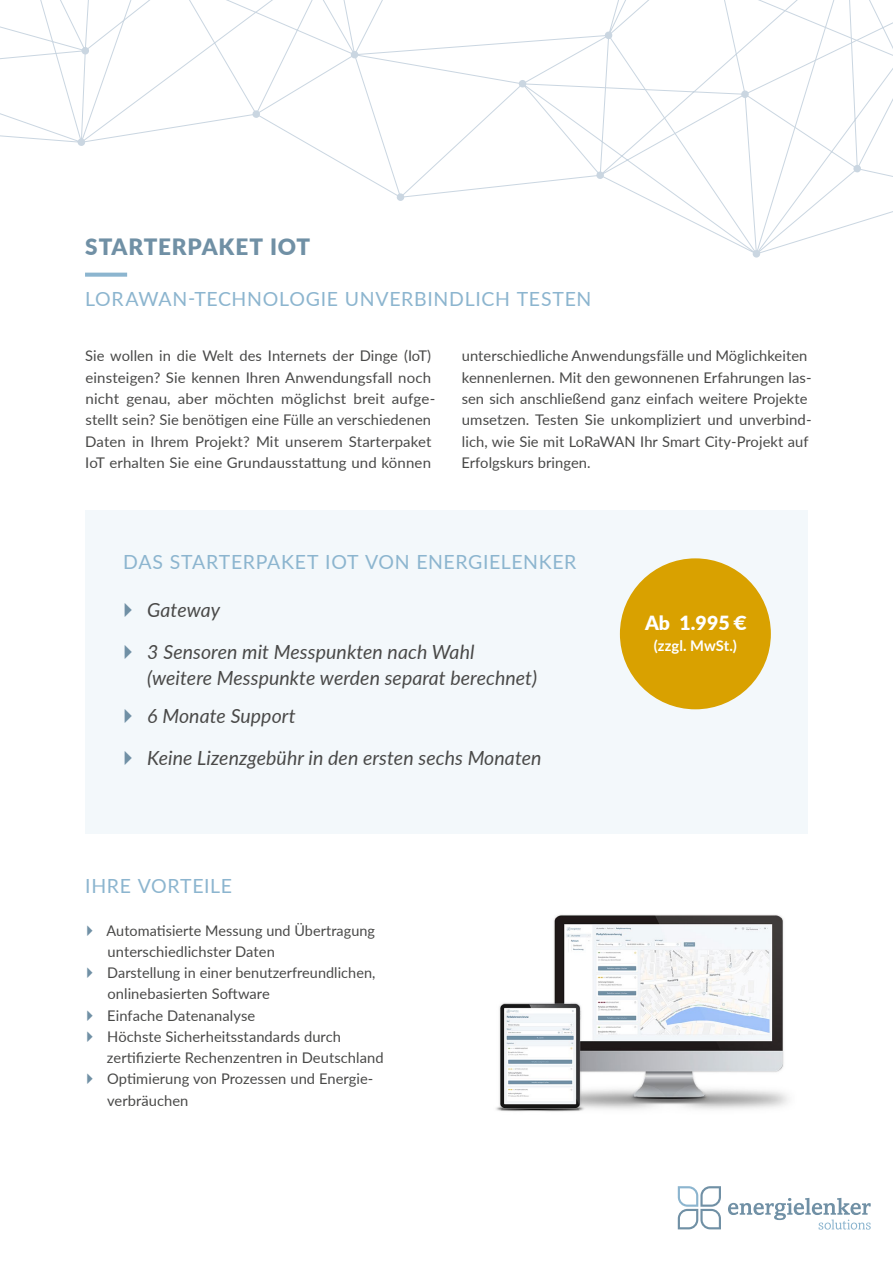
<style>
.page{position:relative;width:893px;height:1263px;background:#fff}
.page>*{position:absolute;margin:0;border:0;box-sizing:border-box;transform-origin:0 0}
.t1{font:900 22.5px "Lato";letter-spacing:.04em;color:#7090a5}
.t2{font:italic 19.5px/42.6px "Lato";letter-spacing:.005em;color:#494948}
.t3{font:19.5px "Lato";letter-spacing:.035em;color:#8cb5cf}
.t4{font:900 19.5px "Lato";color:#fff}
.t5{font:14.7px/21.3px "Lato";letter-spacing:.005em;color:#494948}
.t6{font:700 14.7px "Lato";letter-spacing:.005em;color:#fff}
</style>
<div class="page">
<svg style="left:678px;top:1186px;width:43px;height:43px"></svg>
<svg style="left:728px;top:1198px;width:143px;height:31px"></svg>
<div style="left:85px;top:510px;width:723px;height:323px;background:#f3f8fb"></div>
<svg style="left:0;top:0;width:893px;height:277px"></svg>
<svg style="left:0;top:0;width:14px;height:117px"></svg>
<div style="left:752px;top:250px;width:8px;height:8px;background:#cad6e1;border-radius:3px"></div>
<div style="left:741px;top:90px;width:8px;height:8px;background:#cad6e1;border-radius:3px"></div>
<div style="left:596px;top:171px;width:8px;height:8px;background:#cad6e1;border-radius:3px"></div>
<div style="left:396px;top:193px;width:9px;height:8px;background:#cad6e1;border-radius:3px"></div>
<div style="left:252px;top:110px;width:8px;height:8px;background:#cad6e1;border-radius:3px"></div>
<div style="left:77px;top:138px;width:8px;height:8px;background:#cad6e1;border-radius:3px"></div>
<div style="left:518px;top:80px;width:9px;height:8px;background:#cad6e1;border-radius:3px"></div>
<div style="left:81px;top:47px;width:8px;height:8px;background:#cad6e1;border-radius:3px"></div>
<div style="left:350px;top:51px;width:9px;height:8px;background:#cad6e1;border-radius:3px"></div>
<div style="left:604px;top:31px;width:9px;height:8px;background:#cad6e1;border-radius:3px"></div>
<div style="left:853px;top:165px;width:8px;height:8px;background:#cad6e1;border-radius:3px"></div>
<svg style="left:85px;top:273px;width:42px;height:4px"></svg>
<div style="left:620px;top:558px;width:151px;height:151px;background:#d9a100;border-radius:50%"></div>
<img style="left:496px;top:914px;width:293px;height:198px">
<h1 class="t1" style="left:85px;top:234px;width:227px">STARTERPAKET IOT</h1>
<h2 class="t3" style="left:85px;top:285px;width:508px">LORAWAN-TECHNOLOGIE UNVERBINDLICH TESTEN</h2>
<p class="t5" style="left:85px;top:346px;width:352px">Sie wollen in die Welt des Internets der Dinge (IoT) einsteigen? Sie kennen Ihren Anwendungsfall noch nicht genau, aber möchten möglichst breit aufge&shy;stellt sein? Sie benötigen eine Fülle an verschiedenen Daten in Ihrem Projekt? Mit unserem Starterpaket IoT erhalten Sie eine Grundausstattung und können</p>
<p class="t5" style="left:461px;top:346px;width:352px">unterschied liche Anwendungsfälle und Mög lichkeiten kennenlernen. Mit den gewonnenen Erfahrungen las&shy;sen sich anschließend ganz einfach weitere Projekte umsetzen. Testen Sie unkompliziert und unverbind&shy;lich, wie Sie mit LoRaWAN Ihr Smart City-Projekt auf Erfolgskurs bringen.</p>
<h2 class="t3" style="left:123px;top:548px;width:455px">DAS STARTERPAKET IOT VON ENERGIELENKER</h2>
<h2 class="t2" style="left:147px;top:589px;width:329px">Gateway<br>3 Sensoren mit Messpunkten nach Wahl</h2>
<h2 class="t2" style="left:147px;top:660px;width:391px;line-height:38.2px">(weitere Messpunkte werden separat berechnet)<br>6 Monate Support</h2>
<h2 class="t2" style="left:147px;top:738px;width:396px">Keine Lizenzgebühr in den ersten sechs Monaten</h2>
<h2 class="t3" style="left:85px;top:872px;width:148px">IHRE VORTEILE</h2>
<p class="t5" style="left:107px;top:919px;width:278px">Automatisierte Messung und Übertragung unterschiedlichster Daten<br>Darstellung in einer benutzerfreundlichen, onlinebasierten Software<br>Einfache Datenanalyse<br>Höchste Sicherheitsstandards durch zertifizierte Rechenzentren in Deutschland Optimierung von Prozessen und Energie&shy;verbräuchen</p>
<h2 class="t4" style="left:645px;top:608px;width:104px">Ab 1.995 €</h2>
<p class="t6" style="left:654px;top:638px;width:85px">(zzgl. MwSt.)</p>
</div>
